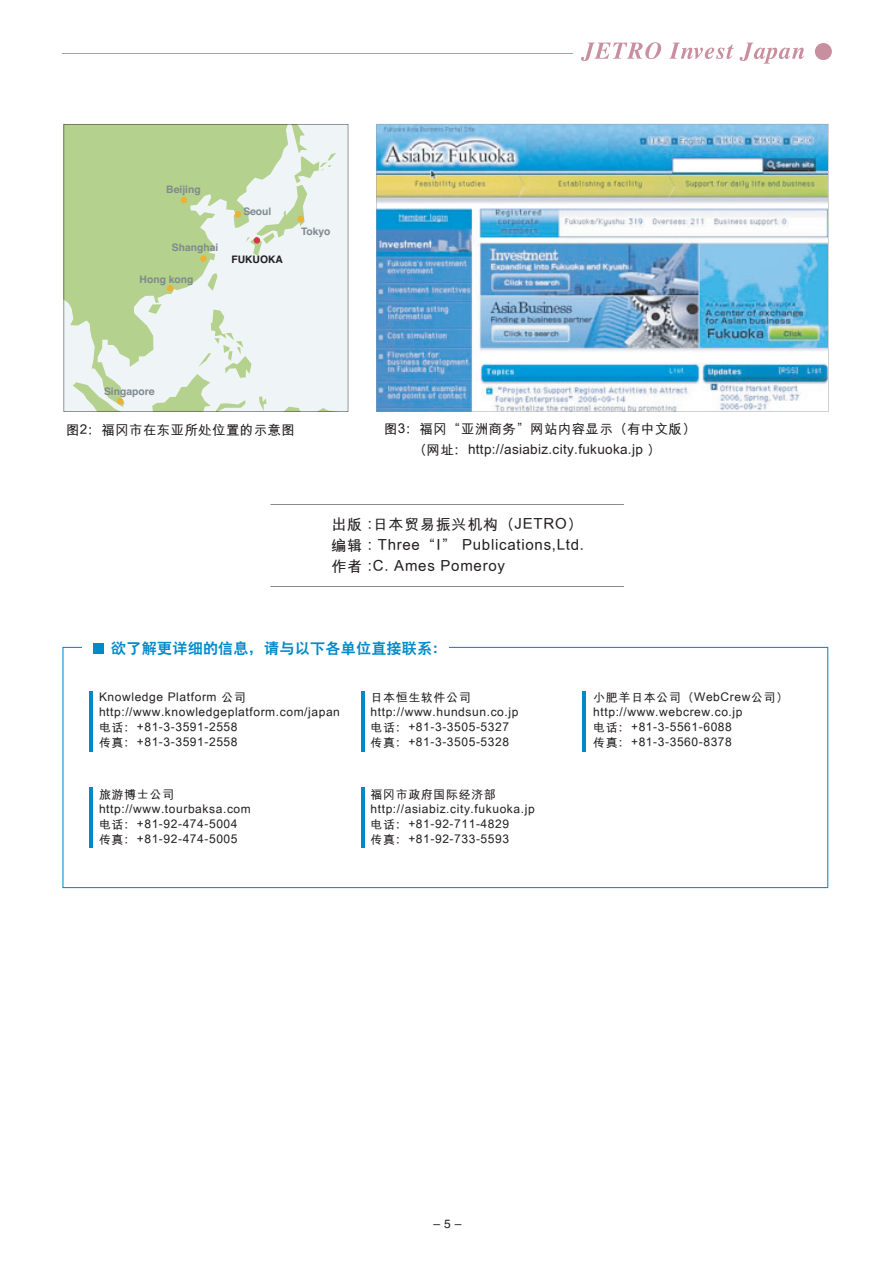
<style>
.page{position:relative;width:893px;height:1263px;background:#fff}
.page>*{position:absolute;margin:0;border:0;box-sizing:border-box;transform-origin:0 0}
.t1{font:700 15px/21px "M Hei GB";letter-spacing:.05em;color:#231f20;text-align:justify}
.t2{font:800 15px "C Hei 2 GB";letter-spacing:.02em;color:#008aca}
.t3{font:700 13.5px/21px "M Hei GB";letter-spacing:.025em;color:#231f20;text-align:center}
.t4{font:700 12px/15px "M Hei GB";letter-spacing:.05em;color:#231f20}
.t5{font:12px "Helvetica";color:#231f20}
.t6{font:700 10.35px "Helvetica";color:#80898f}
.t7{font:700 10.35px "Helvetica";color:#231f20}
</style>
<div class="page">
<svg style="left:581px;top:42px;width:80px;height:19px"></svg>
<svg style="left:669px;top:43px;width:64px;height:16px"></svg>
<svg style="left:740px;top:43px;width:64px;height:21px"></svg>
<div style="left:815px;top:43px;width:17px;height:17px;background:#c88f9f;border-radius:50%"></div>
<hr style="left:63px;top:53px;width:510px;height:1px;background:#c88f9f">
<img style="left:376px;top:124px;width:452px;height:288px">
<svg style="left:64px;top:124px;width:284px;height:288px"></svg>
<svg style="left:235px;top:124px;width:101px;height:132px"></svg>
<svg style="left:181px;top:197px;width:6px;height:6px"></svg>
<div style="left:200px;top:255px;width:7px;height:7px;background:#eeb131;border-radius:50%"></div>
<div style="left:167px;top:285px;width:6px;height:7px;background:#eeb131;border-radius:50%"></div>
<svg style="left:73px;top:382px;width:63px;height:30px"></svg>
<svg style="left:62px;top:647px;width:766px;height:241px"></svg>
<div style="left:83px;top:643px;width:366px;height:13px;background:#fff"></div>
<div style="left:93px;top:643px;width:11px;height:10px;background:#008aca"></div>
<hr style="left:89px;top:691px;width:3px;height:60px;background:#008aca">
<hr style="left:361px;top:691px;width:3px;height:60px;background:#008aca">
<hr style="left:582px;top:691px;width:3px;height:60px;background:#008aca">
<hr style="left:89px;top:787px;width:3px;height:60px;background:#008aca">
<hr style="left:361px;top:787px;width:3px;height:60px;background:#008aca">
<hr style="left:270px;top:504px;width:354px;height:1px;background:#231f20">
<hr style="left:270px;top:586px;width:354px;height:1px;background:#231f20">
<p class="t6" style="left:166px;top:182px;width:36px">Beijing</p>
<p class="t6" style="left:172px;top:240px;width:48px">Shanghai</p>
<p class="t6" style="left:140px;top:273px;width:55px">Hong kong</p>
<p class="t6" style="left:243px;top:204px;width:30px">Seoul</p>
<p class="t7" style="left:231px;top:253px;width:53px">FUKUOKA</p>
<p class="t6" style="left:301px;top:224px;width:31px">Tokyo</p>
<p class="t6" style="left:104px;top:384px;width:52px">Singapore</p>
<p class="t3" style="left:66px;top:420px;width:230px">图2：福冈市在东亚所处位置的示意图</p>
<p class="t3" style="left:384px;top:419px;width:313px">图3：福冈“亚洲商务”网站内容显示（有中文版）（网址：http://asiabiz.city.fukuoka.jp ）</p>
<p class="t1" style="left:331px;top:514px;width:254px">出版 :日本贸易振兴机构（JETRO）编辑 : Three“I” Publications,Ltd.作者 :C. Ames Pomeroy</p>
<p class="t2" style="left:111px;top:640px;width:338px">欲了解更详细的信息，请与以下各单位直接联系：</p>
<p class="t4" style="left:99px;top:690px;width:242px">Knowledge Platform 公司http://www.knowledgeplatform.com/japan电话：+81-3-3591-2558<br>传真：+81-3-3591-2558</p>
<p class="t4" style="left:370px;top:690px;width:149px">日本恒生软件公司http://www.hundsun.co.jp电话：+81-3-3505-5327传真：+81-3-3505-5328</p>
<p class="t4" style="left:593px;top:690px;width:196px">小肥羊日本公司（WebCrew公司）http://www.webcrew.co.jp<br>电话：+81-3-5561-6088<br>传真：+81-3-3560-8378</p>
<p class="t4" style="left:99px;top:787px;width:153px">旅游博士公司http://www.tourbaksa.com电话：+81-92-474-5004传真：+81-92-474-5005</p>
<p class="t4" style="left:370px;top:787px;width:166px">福冈市政府国际经济部http://asiabiz.city.fukuoka.jp电话：+81-92-711-4829<br>传真：+81-92-733-5593</p>
<p class="t5" style="left:433px;top:1216px;width:30px">– 5 –</p>
</div>
